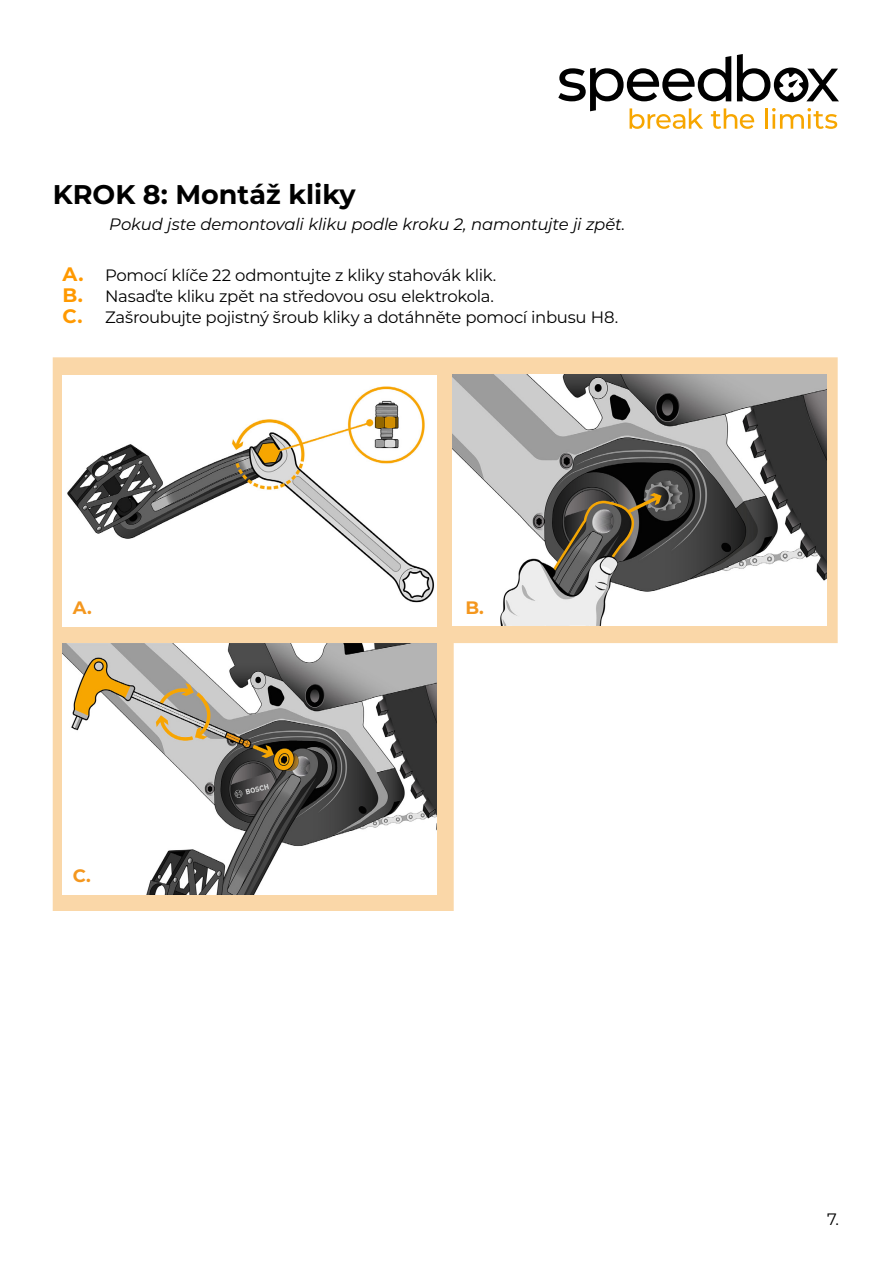
<style>
.page{position:relative;width:893px;height:1263px;background:#fff}
.page>*{position:absolute;margin:0;border:0;box-sizing:border-box;transform-origin:0 0}
.t1{font:700 27px "Montserrat";color:#000}
.t2{font:700 18px "Montserrat";color:#f4971e}
.t3{font:16.5px "Montserrat";letter-spacing:-.02em;color:#000}
.t4{font:italic 16.5px "Montserrat";letter-spacing:-.01em;color:#000}
.s1{font-weight:700;font-size:19.5px;color:#f90}
</style>
<div class="page">
<svg style="left:558px;top:54px;width:281px;height:75px"></svg>
<svg style="left:53px;top:357px;width:785px;height:554px"></svg>
<img style="left:63px;top:375px;width:374px;height:251px">
<img style="left:452px;top:375px;width:374px;height:251px">
<img style="left:63px;top:644px;width:374px;height:251px">
<p class="t1" style="left:53px;top:175px;width:304px">KROK 8: Montáž kliky</p>
<p class="t4" style="left:109px;top:212px;width:518px">Pokud jste demontovali kliku podle kroku 2, namontujte ji zpět.</p>
<p class="t3" style="left:63px;top:263px;width:435px"><span class="s1">A.</span> Pomocí klíče 22 odmontujte z kliky stahovák klik.</p>
<p class="t3" style="left:63px;top:284px;width:433px"><span class="s1">B.</span> Nasaďte kliku zpět na středovou osu elektrokola.</p>
<p class="t3" style="left:63px;top:305px;width:557px"><span class="s1">C.</span> Zašroubujte pojistný šroub kliky a dotáhněte pomocí inbusu H8.</p>
<p class="t2" style="left:73px;top:594px;width:21px">A.</p>
<p class="t2" style="left:73px;top:863px;width:20px">C.</p>
<p class="t2" style="left:465px;top:594px;width:20px">B.</p>
<p class="t3" style="left:827px;top:1207px;width:13px">7.</p>
</div>
